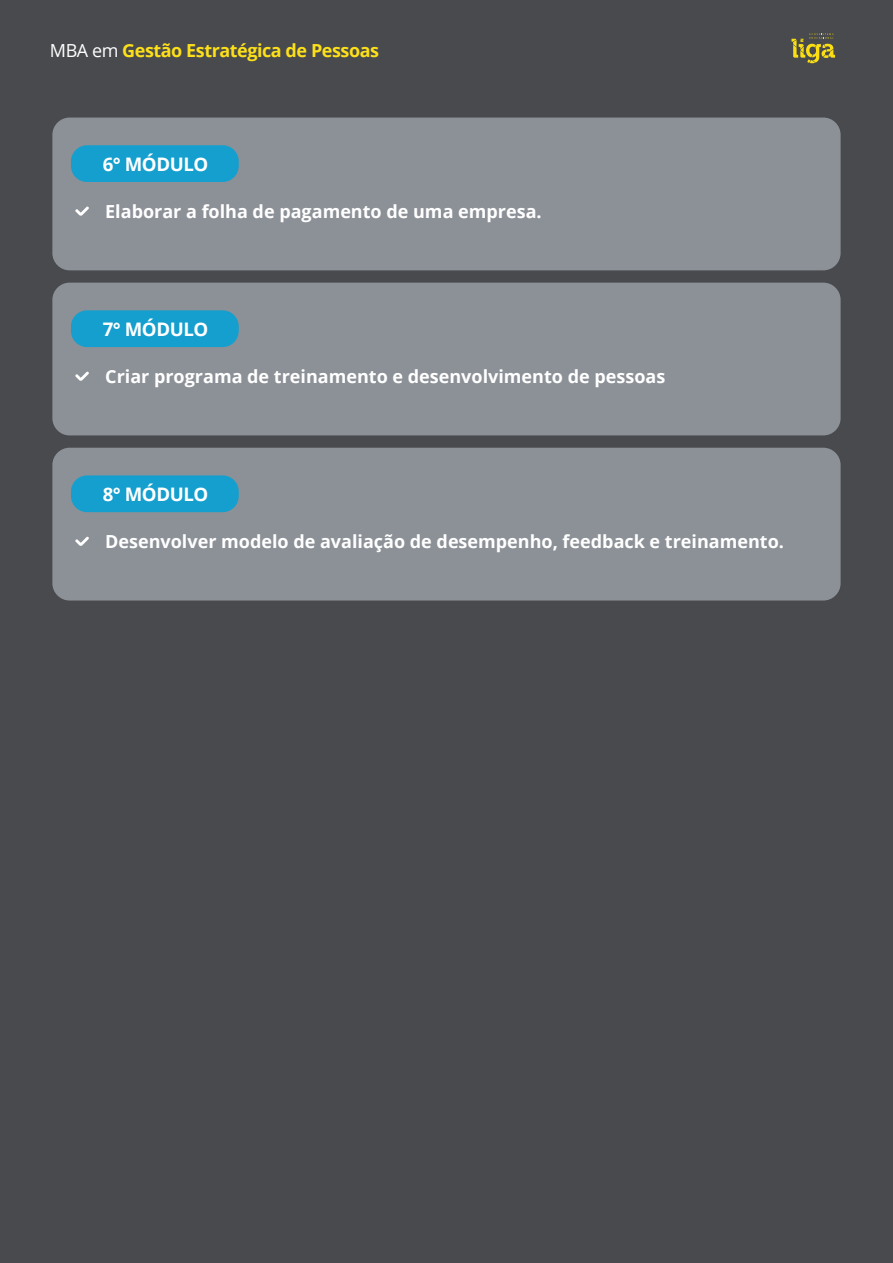
<style>
.page{position:relative;width:893px;height:1263px;background:#484a4d}
.page>*{position:absolute;margin:0;border:0;box-sizing:border-box;transform-origin:0 0}
.t1{font:700 18.6px "Open Sans";letter-spacing:-.025em;color:#fff}
.t2{font:700 18px "Open Sans";color:#fff}
.t3{font:700 18px "Open Sans";letter-spacing:-.025em;color:#fde01a}
.s1{font-weight:400;color:#fff}
</style>
<div class="page">
<svg style="left:791px;top:33px;width:44px;height:30px"></svg>
<div style="left:52px;top:118px;width:789px;height:152px;background:#8c9197;border-radius:17px"></div>
<div style="left:71px;top:145px;width:168px;height:37px;background:#149fce;border-radius:16px"></div>
<svg style="left:75px;top:207px;width:14px;height:9px"></svg>
<div style="left:52px;top:283px;width:789px;height:152px;background:#8c9197;border-radius:17px"></div>
<div style="left:71px;top:310px;width:168px;height:37px;background:#149fce;border-radius:16px"></div>
<svg style="left:75px;top:372px;width:14px;height:9px"></svg>
<div style="left:52px;top:448px;width:789px;height:152px;background:#8c9197;border-radius:17px"></div>
<div style="left:71px;top:475px;width:168px;height:37px;background:#149fce;border-radius:16px"></div>
<svg style="left:75px;top:537px;width:14px;height:9px"></svg>
<p class="t3" style="left:50px;top:37px;width:331px"><span class="s1">MBA em</span> Gestão Estratégica de Pessoas</p>
<p class="t1" style="left:103px;top:151px;width:107px">6° MÓDULO</p>
<p class="t2" style="left:105px;top:199px;width:438px">Elaborar a folha de pagamento de uma empresa.</p>
<p class="t1" style="left:103px;top:316px;width:107px">7° MÓDULO</p>
<p class="t2" style="left:105px;top:364px;width:562px">Criar programa de treinamento e desenvolvimento de pessoas</p>
<p class="t1" style="left:103px;top:481px;width:107px">8° MÓDULO</p>
<p class="t2" style="left:105px;top:529px;width:680px">Desenvolver modelo de avaliação de desempenho, feedback e treinamento.</p>
</div>
